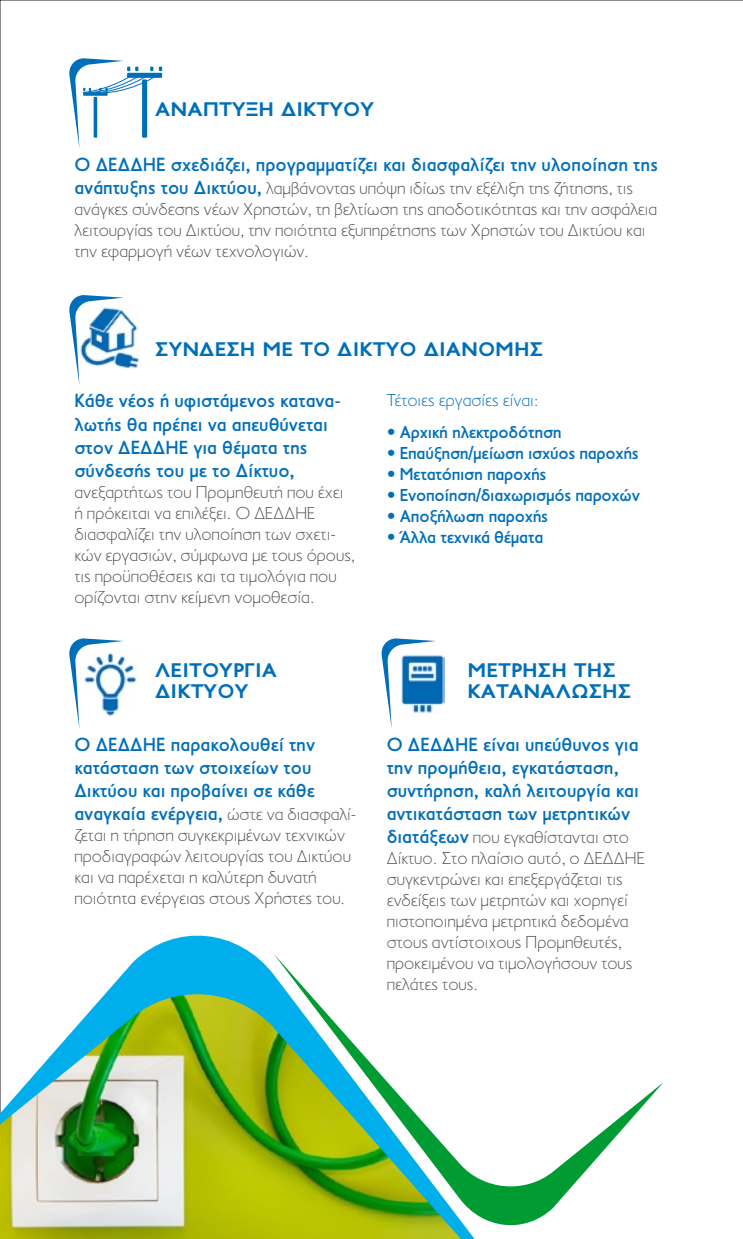
<style>
.page{position:relative;width:743px;height:1239px;background:#fff}
.page>*{position:absolute;margin:0;border:0;box-sizing:border-box;transform-origin:0 0}
.t1{font:26.25px/21.5px "PF Transport S Caps Os F Medium";color:#006fba}
.t2{font:500 19.25px/23.1px "PF Transport";color:#006fba}
.t3{font:100 17.5px/21px "PF Transport";color:#504f53}
.t4{font:500 17.5px "PF Transport";letter-spacing:-.015em;color:#006fba}
.t5{font:100 17.5px "PF Transport";color:#006fba}
.s1{font-weight:500;font-size:19.25px;color:#006fba}
.s2{font-weight:100;font-size:17.5px;color:#504f53}
</style>
<div class="page">
<img style="left:124px;top:657px;width:13px;height:31px">
<svg style="left:69px;top:638px;width:55px;height:90px"></svg>
<img style="left:124px;top:311px;width:15px;height:59px">
<svg style="left:69px;top:295px;width:55px;height:90px"></svg>
<svg style="left:0;top:922px;width:475px;height:317px"></svg>
<img style="left:0;top:994px;width:462px;height:245px">
<svg style="left:273px;top:953px;width:390px;height:281px"></svg>
<svg style="left:69px;top:58px;width:93px;height:90px"></svg>
<svg style="left:381px;top:638px;width:55px;height:90px"></svg>
<img style="left:401px;top:654px;width:44px;height:60px">
<p class="t1" style="left:155px;top:96px;width:221px">αναπτυξη δικτυου</p>
<p class="t2" style="left:74px;top:153px;width:585px">Ο ∆Ε∆∆ΗΕ σχεδιάζει, προγραµµατίζει και διασφαλίζει την υλοποίηση της</p>
<p class="t3" style="left:74px;top:178px;width:584px"><span class="s1">ανάπτυξης του ∆ικτύου,</span> λαµβάνοντας υπόψη ιδίως την εξέλιξη της ζήτησης, τις ανάγκες σύνδεσης νέων Χρηστών, τη βελτίωση της αποδοτικότητας και την ασφάλεια λειτουργίας του ∆ικτύου, την ποιότητα εξυπηρέτησης των Χρηστών του ∆ικτύου και την εφαρµογή νέων τεχνολογιών.</p>
<p class="t1" style="left:155px;top:336px;width:390px">συνδεση µε το δικτυο διανοµησ</p>
<p class="t2" style="left:74px;top:389px;width:268px">Κάθε νέος ή υφιστάµενος κατανα&shy;λωτής θα πρέπει να απευθύνεται στον ∆Ε∆∆ΗΕ για θέµατα της σύνδεσής του µε το ∆ίκτυο,</p>
<p class="t3" style="left:74px;top:481px;width:282px">ανεξαρτήτως του Προµηθευτή που έχει ή πρόκειται να επιλέξει. Ο ∆Ε∆∆ΗΕ διασφαλίζει την υλοποίηση των σχετι&shy;κών εργασιών, σύµφωνα µε τους όρους, τις προϋποθέσεις και τα τιµολόγια που ορίζονται στην κείµενη νοµοθεσία.</p>
<p class="t1" style="left:155px;top:657px;width:123px">λειτουργια δικτυου</p>
<p class="t2" style="left:74px;top:733px;width:283px">Ο ∆Ε∆∆ΗΕ παρακολουθεί την κατάσταση των στοιχείων του ∆ικτύου και προβαίνει σε κάθε αναγκαία ενέργεια, <span class="s2">ώστε να διασφαλί-</span></p>
<p class="t3" style="left:74px;top:825px;width:278px">ζεται η τήρηση συγκεκριµένων τεχνικών προδιαγραφών λειτουργίας του ∆ικτύου και να παρέχεται η καλύτερη δυνατή ποιότητα ενέργειας στους Χρήστες του.</p>
<p class="t5" style="left:387px;top:390px;width:153px">Τέτοιες εργασίες είναι:</p>
<p class="t4" style="left:387px;top:422px;width:177px">• Αρχική ηλεκτροδότηση</p>
<p class="t4" style="left:387px;top:443px;width:253px">• Επαύξηση/µείωση ισχύος παροχής</p>
<p class="t4" style="left:387px;top:464px;width:161px">• Μετατόπιση παροχής</p>
<p class="t4" style="left:387px;top:485px;width:255px">• Ενοποίηση/διαχωρισµός παροχών</p>
<p class="t4" style="left:387px;top:506px;width:163px">• Αποξήλωση παροχής</p>
<p class="t4" style="left:387px;top:527px;width:158px">• Άλλα τεχνικά θέµατα</p>
<p class="t1" style="left:467px;top:657px;width:165px">µετρηση τησ καταναλωσησ</p>
<p class="t2" style="left:387px;top:733px;width:254px">Ο ∆Ε∆∆ΗΕ είναι υπεύθυνος για την προµήθεια, εγκατάσταση, συντήρηση, καλή λειτουργία και αντικατάσταση των µετρητικών</p>
<p class="t3" style="left:387px;top:827px;width:260px"><span class="s1">διατάξεων</span> που εγκαθίστανται στο ∆ίκτυο. Στο πλαίσιο αυτό, ο ∆Ε∆∆ΗΕ συγκεντρώνει και επεξεργάζεται τις ενδείξεις των µετρητών και χορηγεί πιστοποιηµένα µετρητικά δεδοµένα στους αντίστοιχους Προµηθευτές, προκειµένου να τιµολογήσουν τους πελάτες τους.</p>
</div>
